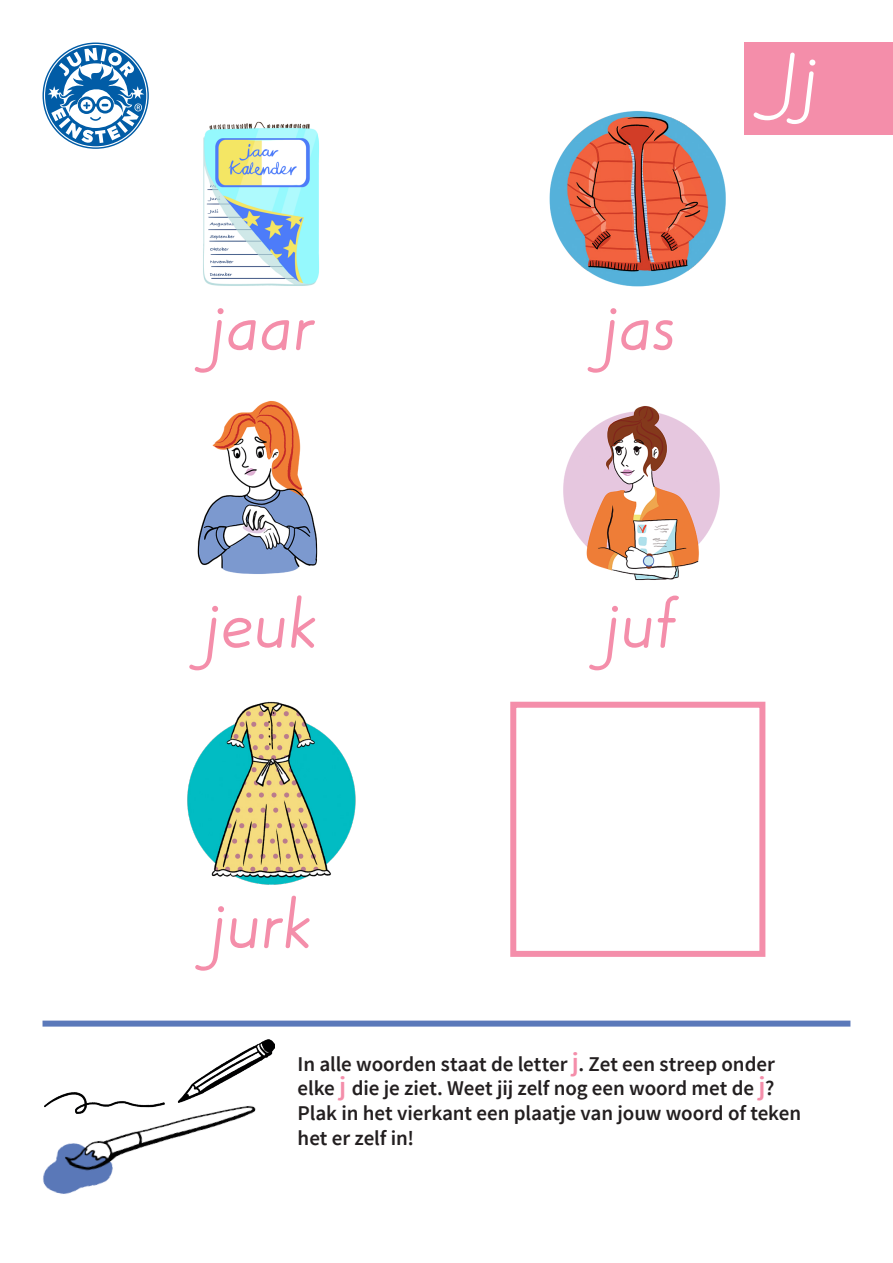
<style>
.page{position:relative;width:893px;height:1263px;background:#fff}
.page>*{position:absolute;margin:0;border:0;box-sizing:border-box;transform-origin:0 0}
.t1{font:75px "JE blokletters basis Regular";letter-spacing:-.02em;color:#f48eaa}
.t2{font:75px "JE blokletters basis Regular";color:#fff}
.t3{font:600 21px/24.8px "Source Sans Pro";letter-spacing:-.005em;color:#231f20}
.s1{font-size:27px;color:#f48eaa}
</style>
<div class="page">
<div style="left:744px;top:43px;width:149px;height:92px;background:#f48eaa"></div>
<svg style="left:43px;top:43px;width:106px;height:106px"></svg>
<div style="left:43px;top:1020px;width:807px;height:6px;background:#5b79ba"></div>
<img style="left:203px;top:121px;width:116px;height:165px">
<img style="left:187px;top:701px;width:169px;height:184px">
<img style="left:550px;top:111px;width:176px;height:176px">
<img style="left:563px;top:406px;width:157px;height:174px">
<div style="left:510px;top:702px;width:255px;height:255px;border:6px solid #f48eaa"></div>
<img style="left:197px;top:401px;width:121px;height:173px">
<img style="left:209px;top:1040px;width:66px;height:32px">
<img style="left:43px;top:1072px;width:213px;height:122px">
<p class="t1" style="left:207px;top:298px;width:109px">jaar</p>
<p class="t1" style="left:599px;top:298px;width:78px">jas</p>
<p class="t2" style="left:769px;top:49px;width:53px">Jj</p>
<p class="t1" style="left:201px;top:595px;width:120px">jeuk</p>
<p class="t1" style="left:601px;top:595px;width:79px">juf</p>
<p class="t1" style="left:207px;top:896px;width:108px">jurk</p>
<p class="t3" style="left:298px;top:1052px;width:505px">In alle woorden staat de letter <span class="s1">j</span>. Zet een streep onder elke <span class="s1">j</span> die je ziet. Weet jij zelf nog een woord met de <span class="s1">j</span>?<br>Plak in het vierkant een plaatje van jouw woord of teken het er zelf in!</p>
</div>
